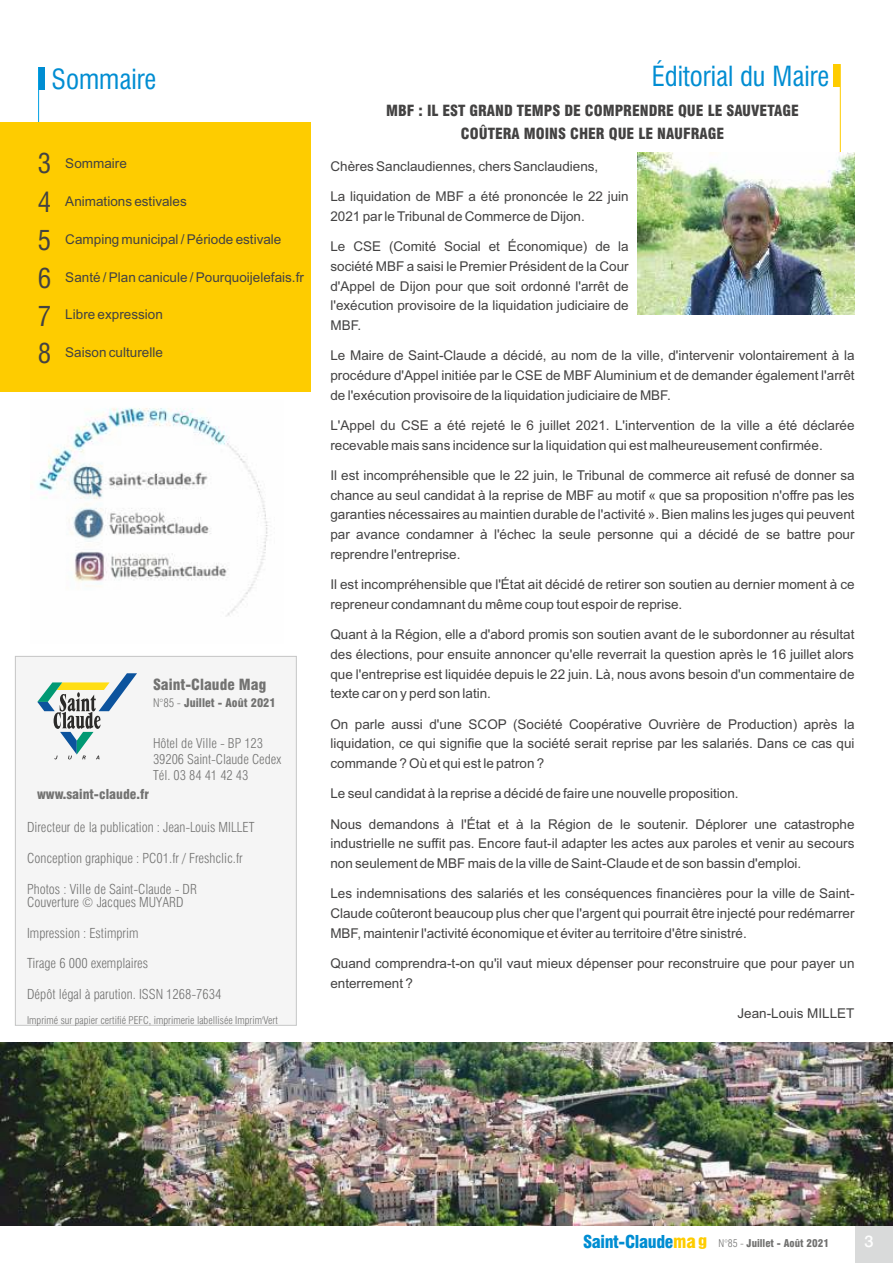
<style>
.page{position:relative;width:893px;height:1263px;background:#fff}
.page>*{position:absolute;margin:0;border:0;box-sizing:border-box;transform-origin:0 0}
.t1{font:condensed 27px "Swiss 721 BT";color:#008dd2}
.t2{font:condensed 27px/37.8px "Swiss 721 BT";color:#434242;text-align:justify}
.t3{font:500 16.5px "Swiss 721 BT";color:#fefefe}
.t4{font:900 condensed 15px/23.5px "Swiss 721 BT";color:#434242;text-align:center}
.t5{font:900 condensed 15px "Swiss 721 BT";color:#727271}
.t6{font:13.5px/19.6px "Arial";color:#434242;text-align:justify}
.t7{font:300 condensed 13.5px/12.9px "Swiss 721 BT";color:#727271}
.t8{font:300 condensed 13.35px/16px "Swiss 721 BT";color:#727271}
.t9{font:900 condensed 13.35px "Swiss 721 BT";color:#727271}
.t10{font:900 condensed 11.7px "Swiss 721 BT";color:#727271}
.t11{font:300 condensed 10.5px "Swiss 721 BT";color:#727271}
.t12{font:900 condensed 10.5px "Swiss 721 BT";color:#727271}
.s1{font-weight:300}
.s2{font-size:17.4px;color:#008dd2}
.s3{font-size:18.15px;color:#fecc00}
.s4{font-size:15.3px;color:#fecc00}
</style>
<div class="page">
<div style="left:855px;top:1225px;width:38px;height:38px;background:#d9dada"></div>
<div style="left:833px;top:64px;width:7px;height:23px;background:#fecc00"></div>
<hr style="left:840px;top:64px;width:1px;height:112px;background:#fecc00">
<div style="left:39px;top:67px;width:6px;height:23px;background:#008dd2"></div>
<hr style="left:38px;top:67px;width:1px;height:99px;background:#00a0e3">
<div style="left:0;top:122px;width:311px;height:270px;background:#fecc00"></div>
<div style="left:15px;top:656px;width:281px;height:369px;background:#f5f5f5"></div>
<div style="left:15px;top:656px;width:281px;height:369px;border:1px solid #c5c6c6"></div>
<svg style="left:37px;top:673px;width:100px;height:86px"></svg>
<img style="left:0;top:1042px;width:893px;height:183px">
<img style="left:37px;top:408px;width:231px;height:152px">
<img style="left:43px;top:421px;width:220px;height:196px">
<img style="left:637px;top:153px;width:218px;height:162px">
<h1 class="t1" style="left:52px;top:68px;width:106px">Sommaire</h1>
<h1 class="t2" style="left:38px;top:147px;width:15px">3</h1>
<h1 class="t2" style="left:38px;top:187px;width:15px">4<br>5<br>6<br>7</h1>
<h1 class="t2" style="left:38px;top:337px;width:15px">8</h1>
<p class="t6" style="left:65px;top:155px;width:63px">Sommaire</p>
<p class="t6" style="left:65px;top:193px;width:123px">Animations estivales</p>
<p class="t6" style="left:65px;top:231px;width:218px">Camping municipal / Période estivale</p>
<p class="t6" style="left:65px;top:268px;width:240px">Santé / Plan canicule / Pourquoijelefais.fr</p>
<p class="t6" style="left:65px;top:306px;width:99px">Libre expression</p>
<p class="t6" style="left:65px;top:344px;width:99px">Saison culturelle</p>
<p class="t5" style="left:153px;top:678px;width:115px">Saint-Claude Mag</p>
<p class="t10" style="left:153px;top:698px;width:124px"><span class="s1">N°85 -</span> Juillet - Août 2021</p>
<p class="t8" style="left:153px;top:736px;width:130px">Hôtel de Ville - BP 123<br>39206 Saint-Claude Cedex<br>Tél. 03 84 41 42 43</p>
<p class="t9" style="left:37px;top:789px;width:114px">www.saint-claude.fr</p>
<p class="t7" style="left:27px;top:822px;width:229px">Directeur de la publication : Jean-Louis MILLET</p>
<p class="t7" style="left:27px;top:853px;width:217px">Conception graphique : PC01.fr / Freshclic.fr</p>
<p class="t7" style="left:27px;top:884px;width:171px">Photos : Ville de Saint-Claude - DR<br>Couverture © Jacques MUYARD</p>
<p class="t7" style="left:27px;top:928px;width:113px">Impression : Estimprim</p>
<p class="t7" style="left:27px;top:958px;width:123px">Tirage 6 000 exemplaires</p>
<p class="t7" style="left:27px;top:989px;width:196px">Dépôt légal à parution. ISSN 1268-7634</p>
<p class="t11" style="left:27px;top:1016px;width:252px">Imprimé sur papier certifié PEFC, imprimerie labellisée Imprim'Vert</p>
<h1 class="t1" style="left:652px;top:65px;width:179px">Éditorial du Maire</h1>
<p class="t4" style="left:386px;top:100px;width:414px">MBF : IL EST GRAND TEMPS DE COMPRENDRE QUE LE SAUVETAGE<br>COÛTERA MOINS CHER QUE LE NAUFRAGE</p>
<p class="t6" style="left:330px;top:158px;width:269px">Chères Sanclaudiennes, chers Sanclaudiens,</p>
<p class="t6" style="left:330px;top:188px;width:300px">La liquidation de MBF a été prononcée le 22 juin<br>2021 par le Tribunal de Commerce de Dijon.</p>
<p class="t6" style="left:330px;top:238px;width:300px">Le CSE (Comité Social et Économique) de la société MBF a saisi le Premier Président de la Cour d'Appel de Dijon pour que soit ordonné l'arrêt de l'exécution provisoire de la liquidation judiciaire de MBF.</p>
<p class="t6" style="left:330px;top:347px;width:526px">Le Maire de Saint-Claude a décidé, au nom de la ville, d'intervenir volontairement à la procédure d'Appel initiée par le CSE de MBF Aluminium et de demander également l'arrêt de l'exécution provisoire de la liquidation judiciaire de MBF.</p>
<p class="t6" style="left:330px;top:417px;width:526px">L'Appel du CSE a été rejeté le 6 juillet 2021. L'intervention de la ville a été déclarée recevable mais sans incidence sur la liquidation qui est malheureusement confirmée.</p>
<p class="t6" style="left:330px;top:467px;width:526px">Il est incompréhensible que le 22 juin, le Tribunal de commerce ait refusé de donner sa chance au seul candidat à la reprise de MBF au motif « que sa proposition n'offre pas les garanties nécessaires au maintien durable de l'activité ». Bien malins les juges qui peuvent par avance condamner à l'échec la seule personne qui a décidé de se battre pour reprendre l'entreprise.</p>
<p class="t6" style="left:330px;top:576px;width:526px">Il est incompréhensible que l'État ait décidé de retirer son soutien au dernier moment à ce repreneur condamnant du même coup tout espoir de reprise.</p>
<p class="t6" style="left:330px;top:626px;width:526px">Quant à la Région, elle a d'abord promis son soutien avant de le subordonner au résultat des élections, pour ensuite annoncer qu'elle reverrait la question après le 16 juillet alors que l'entreprise est liquidée depuis le 22 juin. Là, nous avons besoin d'un commentaire de texte car on y perd son latin.</p>
<p class="t6" style="left:330px;top:715px;width:526px">On parle aussi d'une SCOP (Société Coopérative Ouvrière de Production) après la liquidation, ce qui signifie que la société serait reprise par les salariés. Dans ce cas qui commande ? Où et qui est le patron ?</p>
<p class="t6" style="left:330px;top:785px;width:410px">Le seul candidat à la reprise a décidé de faire une nouvelle proposition.</p>
<p class="t6" style="left:330px;top:815px;width:526px">Nous demandons à l'État et à la Région de le soutenir. Déplorer une catastrophe industrielle ne suffit pas. Encore faut-il adapter les actes aux paroles et venir au secours non seulement de MBF mais de la ville de Saint-Claude et de son bassin d'emploi.</p>
<p class="t6" style="left:330px;top:885px;width:526px">Les indemnisations des salariés et les conséquences financières pour la ville de Saint-Claude coûteront beaucoup plus cher que l'argent qui pourrait être injecté pour redémarrer MBF, maintenir l'activité économique et éviter au territoire d'être sinistré.</p>
<p class="t6" style="left:330px;top:954px;width:526px">Quand comprendra-t-on qu'il vaut mieux dépenser pour reconstruire que pour payer un enterrement ?</p>
<p class="t6" style="left:737px;top:1004px;width:119px">Jean-Louis MILLET</p>
<p class="t12" style="left:583px;top:1239px;width:247px"><span class="s2">Saint-Claude</span><span class="s3">ma</span><span class="s4">g</span> <span class="s1">N°85 -</span> Juillet - Août 2021</p>
<p class="t3" style="left:864px;top:1234px;width:11px">3</p>
</div>
